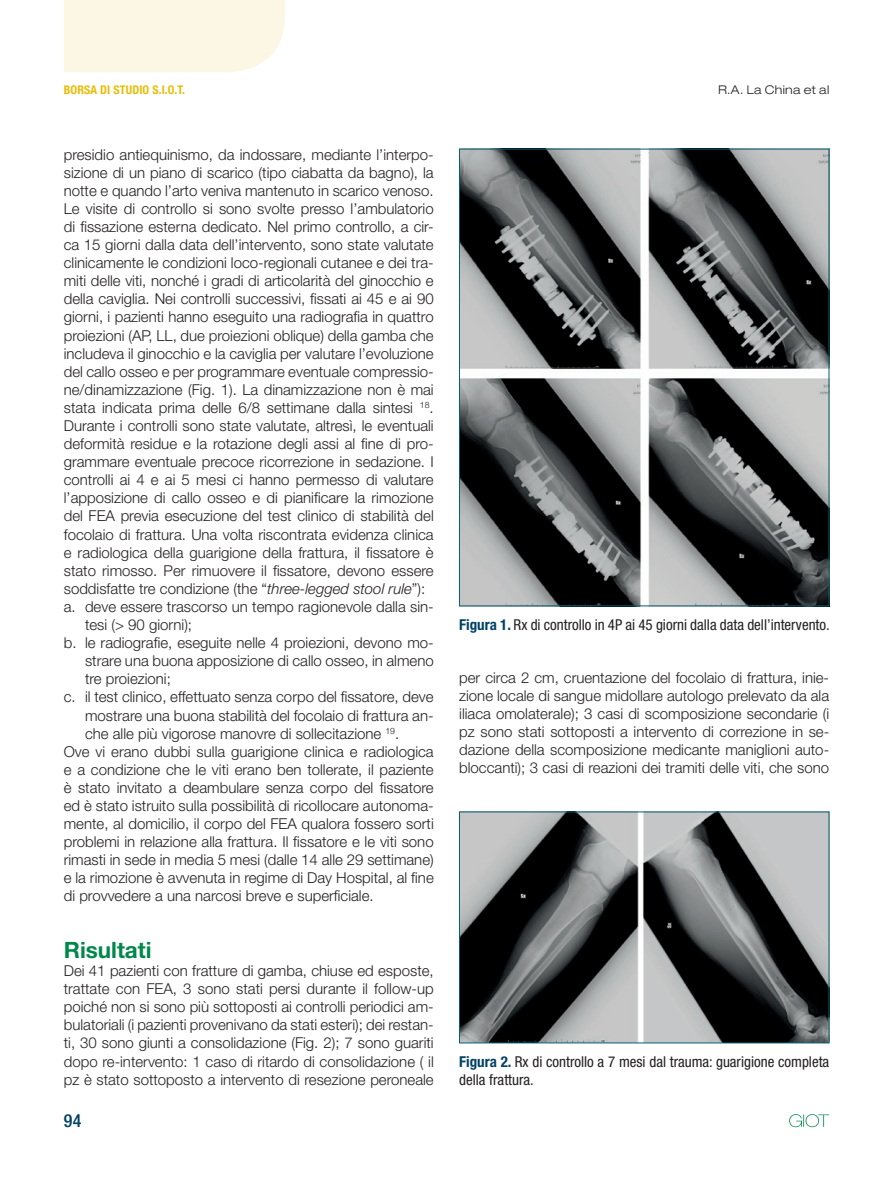
<style>
.page{position:relative;width:893px;height:1191px;background:#fff}
.page>*{position:absolute;margin:0;border:0;box-sizing:border-box;transform-origin:0 0}
.t1{font:700 22.5px "Helvetica Neue LT Std";color:#00884a}
.t2{font:500 condensed 18px "Helvetica Neue LT Std";color:#004264}
.t3{font:300 15px/18.1px "Helvetica Neue LT Std";color:#231f20;text-align:justify}
.t4{font:condensed 15px/18px "Helvetica Neue LT Std";color:#231f20}
.t5{font:700 condensed 12px "Helvetica Neue LT Std";letter-spacing:.01em;color:#e8bd06}
.t6{font:300 expanded 12px "Helvetica Neue LT Std";letter-spacing:.025em;color:#231f20}
.s1{font-style:italic}
.s2{font-weight:700;color:#004264}
</style>
<div class="page">
<div style="left:64px;top:0;width:221px;height:72px;background:#fcf7e5"></div>
<svg style="left:789px;top:1114px;width:40px;height:13px"></svg>
<img style="left:461px;top:151px;width:366px;height:453px">
<img style="left:461px;top:813px;width:366px;height:228px">
<div style="left:459px;top:811px;width:370px;height:232px;border:1px solid #0a5d73"></div>
<p class="t5" style="left:64px;top:82px;width:123px">BORSA DI STUDIO S.I.O.T.</p>
<p class="t6" style="left:718px;top:82px;width:113px">R.A. La China et al</p>
<p class="t3" style="left:64px;top:145px;width:371px">presidio antiequinismo, da indossare, mediante l’interpo-</p>
<p class="t3" style="left:64px;top:163px;width:371px">sizione di un piano di scarico (tipo ciabatta da bagno), la</p>
<p class="t3" style="left:64px;top:181px;width:371px">notte e quando l’arto veniva mantenuto in scarico venoso.</p>
<p class="t3" style="left:64px;top:199px;width:371px">Le visite di controllo si sono svolte presso l’ambulatorio</p>
<p class="t3" style="left:64px;top:217px;width:371px">di fissazione esterna dedicato. Nel primo controllo, a cir-</p>
<p class="t3" style="left:64px;top:235px;width:371px">ca 15 giorni dalla data dell’intervento, sono state valutate</p>
<p class="t3" style="left:64px;top:253px;width:371px">clinicamente le condizioni loco-regionali cutanee e dei tra-</p>
<p class="t3" style="left:64px;top:271px;width:371px">miti delle viti, nonché i gradi di articolarità del ginocchio e</p>
<p class="t3" style="left:64px;top:290px;width:371px">della caviglia. Nei controlli successivi, fissati ai 45 e ai 90</p>
<p class="t3" style="left:64px;top:308px;width:371px">giorni, i pazienti hanno eseguito una radiografia in quattro</p>
<p class="t3" style="left:64px;top:326px;width:371px">proiezioni (AP, LL, due proiezioni oblique) della gamba che</p>
<p class="t3" style="left:64px;top:344px;width:371px">includeva il ginocchio e la caviglia per valutare l’evoluzione</p>
<p class="t3" style="left:64px;top:362px;width:371px">del callo osseo e per programmare eventuale compressio-</p>
<p class="t3" style="left:64px;top:380px;width:371px">ne/dinamizzazione (Fig. 1). La dinamizzazione non è mai</p>
<p class="t3" style="left:64px;top:398px;width:371px">stata indicata prima delle 6/8 settimane dalla sintesi <sup>18</sup>.</p>
<p class="t3" style="left:64px;top:416px;width:371px">Durante i controlli sono state valutate, altresì, le eventuali</p>
<p class="t3" style="left:64px;top:434px;width:371px">deformità residue e la rotazione degli assi al fine di pro-</p>
<p class="t3" style="left:64px;top:452px;width:371px">grammare eventuale precoce ricorrezione in sedazione. I</p>
<p class="t3" style="left:64px;top:470px;width:371px">controlli ai 4 e ai 5 mesi ci hanno permesso di valutare</p>
<p class="t3" style="left:64px;top:488px;width:371px">l’apposizione di callo osseo e di pianificare la rimozione</p>
<p class="t3" style="left:64px;top:507px;width:371px">del FEA previa esecuzione del test clinico di stabilità del</p>
<p class="t3" style="left:64px;top:525px;width:371px">focolaio di frattura. Una volta riscontrata evidenza clinica</p>
<p class="t3" style="left:64px;top:543px;width:371px">e radiologica della guarigione della frattura, il fissatore è</p>
<p class="t3" style="left:64px;top:561px;width:371px">stato rimosso. Per rimuovere il fissatore, devono essere</p>
<p class="t3" style="left:64px;top:579px;width:363px">soddisfatte tre condizione (the “<span class="s1">three-legged stool rule</span>”):</p>
<p class="t3" style="left:64px;top:597px;width:371px">a. deve essere trascorso un tempo ragionevole dalla sin-</p>
<p class="t3" style="left:85px;top:615px;width:109px">tesi (&gt; 90 giorni);</p>
<p class="t3" style="left:64px;top:633px;width:371px">b. le radiografie, eseguite nelle 4 proiezioni, devono mo-</p>
<p class="t3" style="left:85px;top:651px;width:350px">strare una buona apposizione di callo osseo, in almeno</p>
<p class="t3" style="left:85px;top:669px;width:87px">tre proiezioni;</p>
<p class="t3" style="left:64px;top:687px;width:371px">c. il test clinico, effettuato senza corpo del fissatore, deve</p>
<p class="t3" style="left:85px;top:706px;width:350px">mostrare una buona stabilità del focolaio di frattura an-</p>
<p class="t3" style="left:85px;top:724px;width:316px">che alle più vigorose manovre di sollecitazione <sup>19</sup>.</p>
<p class="t3" style="left:64px;top:742px;width:371px">Ove vi erano dubbi sulla guarigione clinica e radiologica</p>
<p class="t3" style="left:64px;top:760px;width:371px">e a condizione che le viti erano ben tollerate, il paziente</p>
<p class="t3" style="left:64px;top:778px;width:371px">è stato invitato a deambulare senza corpo del fissatore</p>
<p class="t3" style="left:64px;top:796px;width:371px">ed è stato istruito sulla possibilità di ricollocare autonoma-</p>
<p class="t3" style="left:64px;top:814px;width:371px">mente, al domicilio, il corpo del FEA qualora fossero sorti</p>
<p class="t3" style="left:64px;top:832px;width:371px">problemi in relazione alla frattura. Il fissatore e le viti sono</p>
<p class="t3" style="left:64px;top:850px;width:371px">rimasti in sede in media 5 mesi (dalle 14 alle 29 settimane)</p>
<p class="t3" style="left:64px;top:868px;width:371px">e la rimozione è avvenuta in regime di Day Hospital, al fine</p>
<p class="t3" style="left:64px;top:886px;width:311px">di provvedere a una narcosi breve e superficiale.</p>
<h1 class="t1" style="left:64px;top:936px;width:89px">Risultati</h1>
<p class="t3" style="left:64px;top:961px;width:371px">Dei 41 pazienti con fratture di gamba, chiuse ed esposte, trattate con FEA, 3 sono stati persi durante il follow-up poiché non si sono più sottoposti ai controlli periodici am&shy;bulatoriali (i pazienti provenivano da stati esteri); dei restan&shy;ti, 30 sono giunti a consolidazione (Fig. 2); 7 sono guariti dopo re-intervento: 1 caso di ritardo di consolidazione ( il pz è stato sottoposto a intervento di resezione peroneale</p>
<p class="t2" style="left:64px;top:1110px;width:19px">94</p>
<p class="t4" style="left:459px;top:615px;width:372px"><span class="s2">Figura 1.</span> Rx di controllo in 4P ai 45 giorni dalla data dell’intervento.</p>
<p class="t3" style="left:459px;top:668px;width:371px">per circa 2 cm, cruentazione del focolaio di frattura, inie&shy;zione locale di sangue midollare autologo prelevato da ala iliaca omolaterale); 3 casi di scomposizione secondarie (i pz sono stati sottoposti a intervento di correzione in se&shy;dazione della scomposizione medicante maniglioni auto&shy;bloccanti); 3 casi di reazioni dei tramiti delle viti, che sono</p>
<p class="t4" style="left:459px;top:1052px;width:371px"><span class="s2">Figura 2.</span> Rx di controllo a 7 mesi dal trauma: guarigione completa della frattura.</p>
</div>
